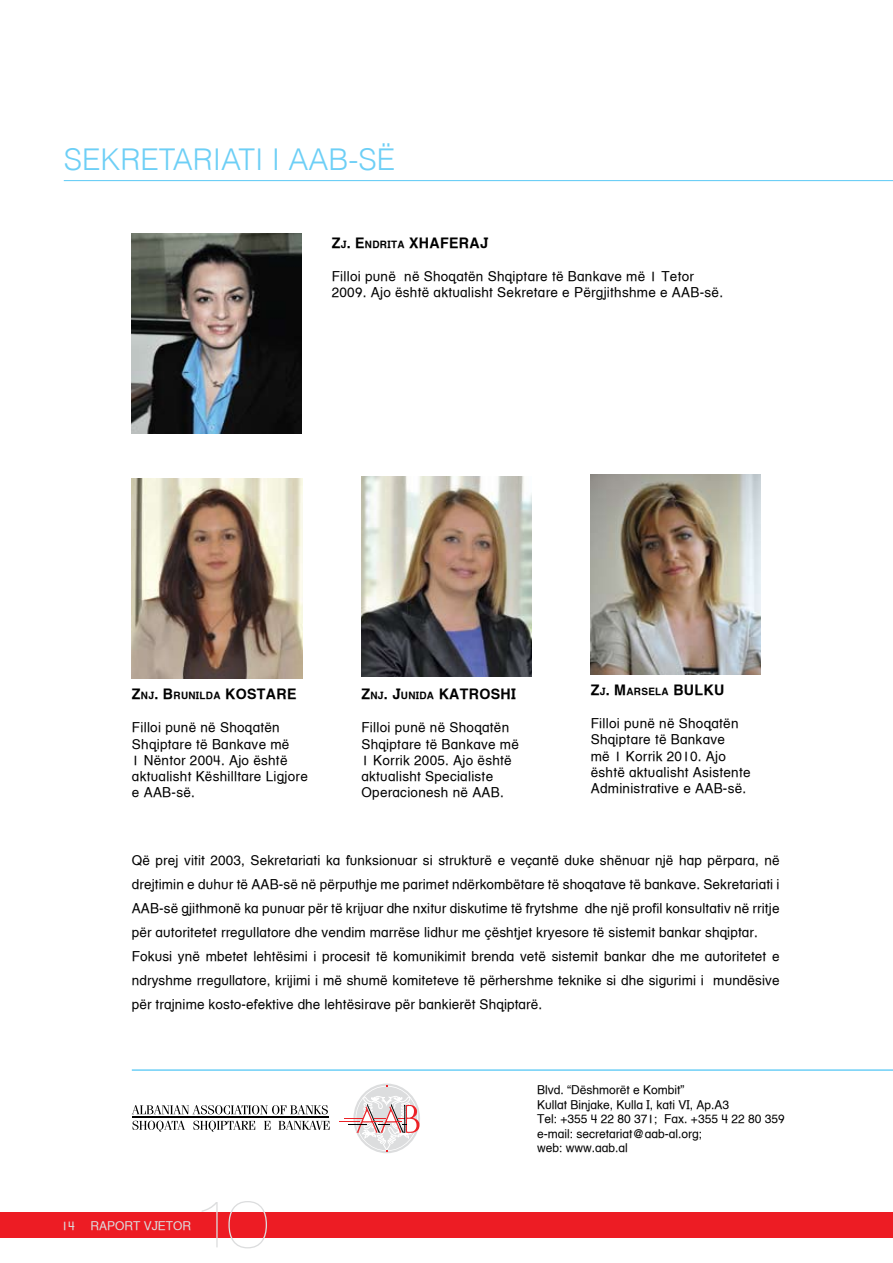
<style>
.page{position:relative;width:893px;height:1263px;background:#fff}
.page>*{position:absolute;margin:0;border:0;box-sizing:border-box;transform-origin:0 0}
.t1{font:300 30px "Helvetica LT";color:#6dcff6}
.t2{font:700 14.25px "Helvetica Textbook LT";letter-spacing:.02em;color:#000}
.t3{font:13.5px/16.2px "Helvetica Textbook LT";letter-spacing:.01em;color:#000}
.t4{font:12px/14.4px "Helvetica Textbook LT";color:#000}
.t5{font:12px "Helvetica Textbook LT";color:#dcddde}
.s1{font-size:10.05px}
</style>
<div class="page">
<div style="left:0;top:1212px;width:893px;height:25px;background:#ed1c24"></div>
<svg style="left:202px;top:1201px;width:65px;height:47px"></svg>
<img style="left:132px;top:234px;width:170px;height:200px">
<hr style="left:64px;top:180px;width:829px;height:1px;background:#6dcff6">
<img style="left:361px;top:477px;width:170px;height:200px">
<img style="left:132px;top:478px;width:170px;height:200px">
<img style="left:591px;top:474px;width:170px;height:200px">
<hr style="left:132px;top:1069px;width:761px;height:2px;background:#6dcff6">
<svg style="left:132px;top:1105px;width:196px;height:9px"></svg>
<svg style="left:133px;top:1121px;width:52px;height:10px"></svg>
<svg style="left:193px;top:1121px;width:62px;height:10px"></svg>
<svg style="left:264px;top:1121px;width:7px;height:9px"></svg>
<svg style="left:279px;top:1121px;width:51px;height:9px"></svg>
<hr style="left:133px;top:1117px;width:196px;height:1px;background:#000">
<svg style="left:339px;top:1085px;width:80px;height:66px"></svg>
<h1 class="t1" style="left:64px;top:141px;width:333px">SEKRETARIATI I AAB-SË</h1>
<p class="t2" style="left:332px;top:234px;width:138px">Z<span class="s1">J</span>. E<span class="s1">NDRITA</span> XHAFERAJ</p>
<p class="t3" style="left:332px;top:268px;width:393px">Filloi punë në Shoqatën Shqiptare të Bankave më 1 Tetor<br>2009. Ajo është aktualisht Sekretare e Përgjithshme e AAB-së.</p>
<p class="t2" style="left:132px;top:685px;width:136px">Z<span class="s1">NJ</span>. B<span class="s1">RUNILDA</span> KOSTAR</p>
<p class="t2" style="left:287px;top:685px;width:11px">E</p>
<p class="t3" style="left:132px;top:719px;width:177px">Filloi punë në Shoqatën<br>Shqiptare të Bankave më<br>1 Nëntor 2004. Ajo është aktualisht Këshilltare Ligjore e AAB-së.</p>
<p class="t2" style="left:361px;top:685px;width:99px">Z<span class="s1">NJ</span>. J<span class="s1">UNIDA</span> KATR</p>
<p class="t2" style="left:479px;top:685px;width:37px">OSHI</p>
<p class="t3" style="left:361px;top:719px;width:159px">Filloi punë në Shoqatën<br>Shqiptare të Bankave më<br>1 Korrik 2005. Ajo është aktualisht Specialiste<br>Operacionesh në AAB.</p>
<p class="t2" style="left:591px;top:681px;width:133px">Z<span class="s1">J</span>. M<span class="s1">ARSELA</span> BULKU</p>
<p class="t3" style="left:591px;top:715px;width:161px">Filloi punë në Shoqatën<br>Shqiptare të Bankave<br>më 1 Korrik 2010. Ajo është aktualisht Asistente<br>Administrative e AAB-së.</p>
<p class="t3" style="left:132px;top:848px;width:649px;line-height:24px">Që prej vitit 2003, Sekretariati ka funksionuar si strukturë e veçantë duke shënuar një hap përpara, në drejtimin e duhur të AAB-së në përputhje me parimet ndërkombëtare të shoqatave të bankave. Sekretariati i AAB-së gjithmonë ka punuar për të krijuar dhe nxitur diskutime të frytshme dhe një profil konsultativ në rritje për autoritetet rregullatore dhe vendim marrëse lidhur me çështjet kryesore të sistemit bankar shqiptar.<br>Fokusi ynë mbetet lehtësimi i procesit të komunikimit brenda vetë sistemit bankar dhe me autoritetet e ndryshme rregullatore, krijimi i më shumë komiteteve të përhershme teknike si dhe sigurimi i mundësive për trajnime kosto-efektive dhe lehtësirave për bankierët Shqiptarë.</p>
<p class="t5" style="left:62px;top:1219px;width:15px">14</p>
<p class="t5" style="left:90px;top:1219px;width:102px">RAPORT VJETOR</p>
<p class="t4" style="left:537px;top:1083px;width:249px">Blvd. “Dëshmorët e Kombit”<br>Kullat Binjake, Kulla I, kati VI, Ap.A3<br>Tel: +355 4 22 80 371; Fax. +355 4 22 80 359 e-mail: secretariat@aab-al.org;<br>web: www.aab.al</p>
</div>
